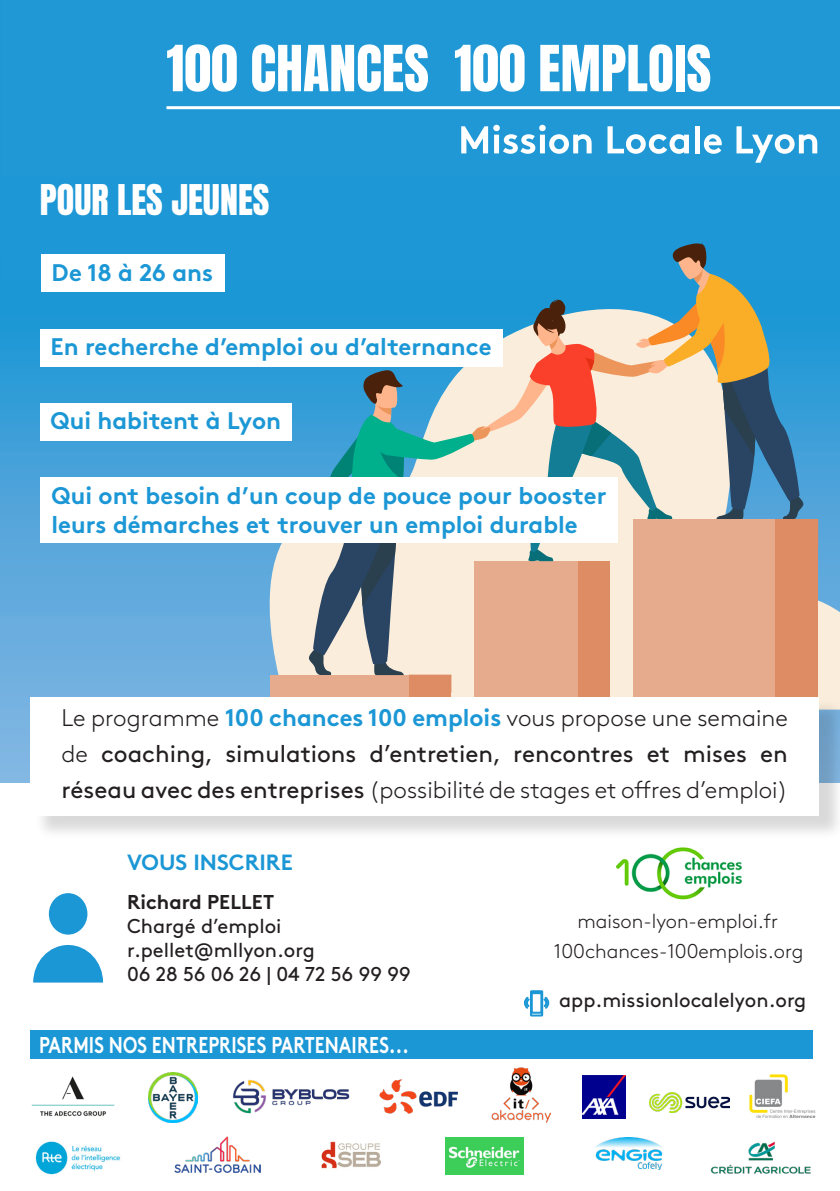
<style>
.page{position:relative;width:840px;height:1191px;background:#fff}
.page>*{position:absolute;margin:0;border:0;box-sizing:border-box;transform-origin:0 0}
.t1{font:54px "Anton";color:#fff}
.t2{font:36px "Anton";color:#fff}
.t3{font:24px/36px "Brown";color:#231f20;text-align:justify}
.t4{font:700 24px/28.8px "Brown";color:#1c97d5}
.t5{font:700 22.8px "Brown";letter-spacing:.005em;color:#fff;scale:.79 1}
.t6{font:700 22px "Brown";color:#1c97d5}
.t7{font:20px "Brown";color:#231f20}
.t8{font:300 20px "Brown";color:#231f20}
.t9{font:700 20px "Brown";color:#231f20}
.s1{font-weight:300}
.s2{font-weight:700;color:#1c97d5}
</style>
<div class="page">
<div style="left:30px;top:1030px;width:782px;height:35px;background:#1c97d5"></div>
<img style="left:0;top:0;width:215px;height:782px">
<div style="left:2px;top:0;width:836px;height:281px;background:#1f98d5"></div>
<svg style="left:215px;top:259px;width:624px;height:440px;background:#66afd8"></svg>
<div style="left:312px;top:675px;width:139px;height:31px;background:#de8c63"></div>
<div style="left:269px;top:675px;width:139px;height:31px;background:#e6ab8c"></div>
<div style="left:474px;top:561px;width:103px;height:145px;background:#e6ab8c"></div>
<div style="left:632px;top:519px;width:142px;height:187px;background:#e6ab8c"></div>
<svg style="left:308px;top:242px;width:509px;height:451px"></svg>
<hr style="left:166px;top:106px;width:673px;height:3px;background:#fff">
<div style="left:41px;top:254px;width:183px;height:38px;background:#fff"></div>
<div style="left:40px;top:329px;width:462px;height:37px;background:#fff"></div>
<div style="left:40px;top:513px;width:577px;height:29px;background:#fff"></div>
<div style="left:40px;top:477px;width:577px;height:37px;background:#fff"></div>
<div style="left:40px;top:403px;width:251px;height:37px;background:#fff"></div>
<div style="left:1px;top:1059px;width:838px;height:129px;background:#fff"></div>
<img style="left:31px;top:1076px;width:84px;height:41px">
<img style="left:148px;top:1072px;width:50px;height:50px">
<img style="left:233px;top:1080px;width:117px;height:34px">
<img style="left:379px;top:1080px;width:78px;height:33px">
<img style="left:491px;top:1067px;width:58px;height:56px">
<img style="left:749px;top:1074px;width:65px;height:44px">
<img style="left:35px;top:1141px;width:86px;height:34px">
<img style="left:175px;top:1136px;width:85px;height:36px">
<img style="left:321px;top:1141px;width:59px;height:28px">
<img style="left:445px;top:1137px;width:78px;height:37px">
<div style="left:34px;top:699px;width:805px;height:141px;background:#231f20;opacity:.17"></div>
<div style="left:30px;top:697px;width:788px;height:119px;background:#fff"></div>
<div style="left:49px;top:893px;width:38px;height:41px;background:#1c97d5;border-radius:50%"></div>
<svg style="left:33px;top:945px;width:70px;height:37px"></svg>
<img style="left:582px;top:1075px;width:43px;height:43px">
<img style="left:649px;top:1092px;width:80px;height:20px">
<img style="left:595px;top:1137px;width:68px;height:32px">
<img style="left:710px;top:1141px;width:101px;height:33px">
<img style="left:616px;top:847px;width:126px;height:53px">
<svg style="left:523px;top:990px;width:27px;height:27px"></svg>
<svg style="left:461px;top:125px;width:130px;height:29px"></svg>
<svg style="left:607px;top:126px;width:81px;height:28px"></svg>
<div style="left:694px;top:126px;width:5px;height:27px;background:#fff"></div>
<svg style="left:703px;top:134px;width:18px;height:20px"></svg>
<svg style="left:736px;top:126px;width:80px;height:37px"></svg>
<p class="t1" style="left:166px;top:41px;width:546px">100 CHANCES 100 EMPLOIS</p>
<p class="t2" style="left:40px;top:182px;width:231px">POUR LES JEUNES</p>
<p class="t4" style="left:51px;top:255px;width:163px">De 18 à 26 ans</p>
<p class="t4" style="left:50px;top:329px;width:442px">En recherche d’emploi ou d’alternance</p>
<p class="t4" style="left:50px;top:403px;width:232px">Qui habitent à Lyon</p>
<p class="t4" style="left:51px;top:479px;width:556px">Qui ont besoin d’un coup de pouce pour booster leurs démarches et trouver un emploi durable</p>
<p class="t3" style="left:62px;top:697px;width:727px"><span class="s1">Le programme</span> <span class="s2">100 chances 100 emplois</span> <span class="s1">vous propose une semaine de</span> coaching, simulations d’entretien, rencontres et mises en réseau avec des entreprises <span class="s1">(possibilité de stages et offres d’emploi)</span></p>
<p class="t6" style="left:127px;top:844px;width:167px">VOUS INSCRIRE</p>
<p class="t9" style="left:127px;top:886px;width:148px">Richard PELLET</p>
<p class="t7" style="left:127px;top:911px;width:156px">Chargé d’emploi</p>
<p class="t7" style="left:127px;top:935px;width:189px">r.pellet@mllyon.org</p>
<p class="t7" style="left:127px;top:959px;width:285px">06 28 56 06 26 | 04 72 56 99 99</p>
<p class="t5" style="left:39px;top:1026px;width:469px">PARMIS NOS ENTREPRISES PARTENAIRES...</p>
<p class="t8" style="left:577px;top:906px;width:202px">maison-lyon-emploi.fr</p>
<p class="t8" style="left:553px;top:936px;width:251px">100chances-100emplois.org</p>
<p class="t7" style="left:559px;top:984px;width:248px">app.missionlocalelyon.org</p>
</div>
